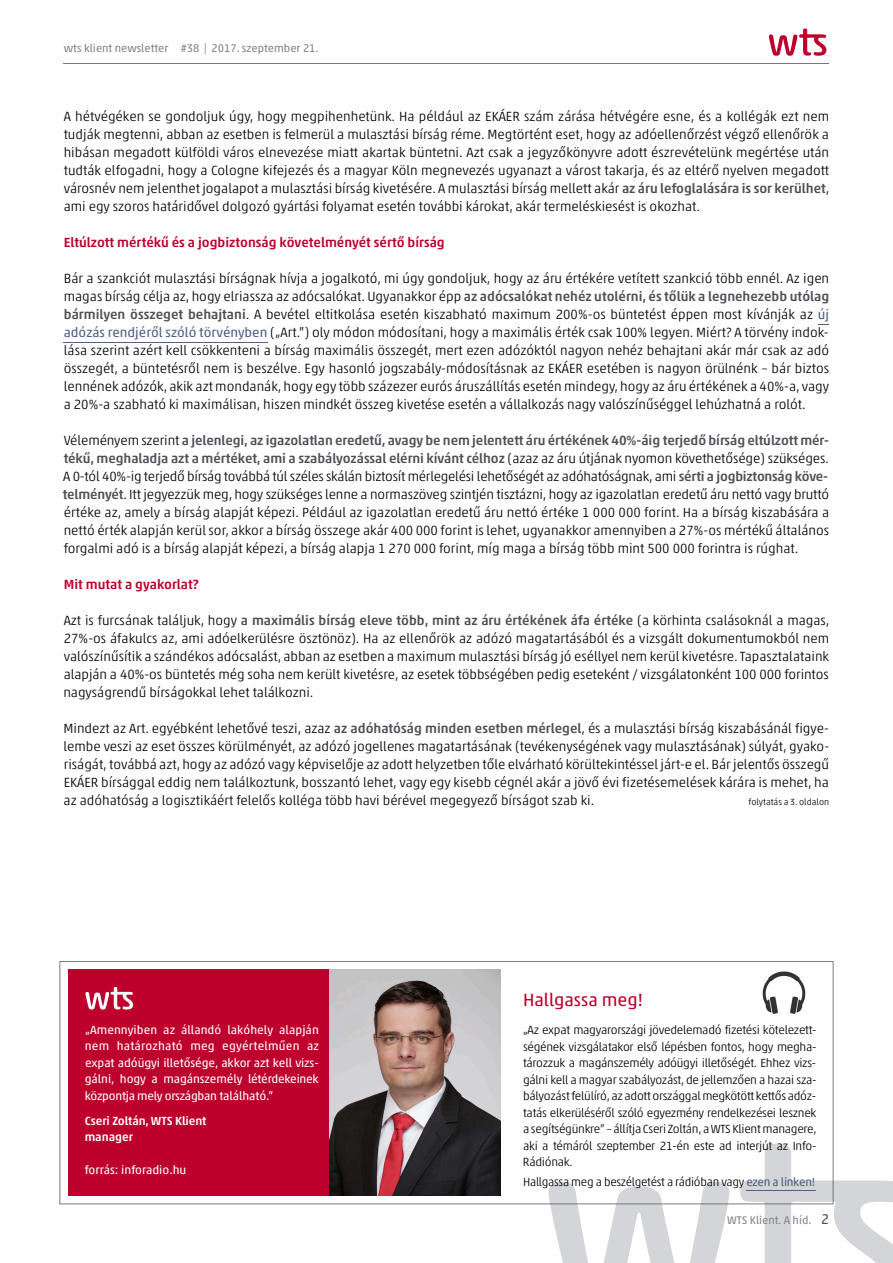
<style>
.page{position:relative;width:893px;height:1263px;background:#fff}
.page>*{position:absolute;margin:0;border:0;box-sizing:border-box;transform-origin:0 0}
.t1{font:18px "Akko Pro";color:#be002d}
.t2{font:300 13.5px/18px "Akko Pro";color:#000;text-align:justify}
.t3{font:500 13.5px "Akko Pro";color:#be002d}
.t4{font:300 12px/16.5px "Akko Pro";letter-spacing:-.02em;color:#000;text-align:justify}
.t5{font:12px/16.5px "Akko Pro";letter-spacing:-.02em;color:#fff;text-align:justify}
.t6{font:500 12px/16.5px "Akko Pro";letter-spacing:-.005em;color:#fff}
.t7{font:12px "Akko Pro";color:#fff}
.t8{font:11.25px "Akko Pro";color:#838589}
.t9{font:300 9px "Akko Pro";color:#000}
.s1{font-weight:500;color:#4e5157}
.s2{font-weight:400;color:#516184}
.s3{font-size:14.25px;color:#4e5157}
</style>
<div class="page">
<svg style="left:549px;top:1204px;width:180px;height:59px"></svg>
<svg style="left:740px;top:1143px;width:153px;height:120px"></svg>
<hr style="left:64px;top:64px;width:765px;height:1px;background:#d24d6c">
<svg style="left:769px;top:29px;width:57px;height:27px"></svg>
<svg style="left:60px;top:961px;width:773px;height:243px"></svg>
<div style="left:68px;top:969px;width:262px;height:227px;background:#be002d"></div>
<svg style="left:85px;top:987px;width:48px;height:22px"></svg>
<img style="left:757px;top:969px;width:54px;height:45px">
<hr style="left:747px;top:1190px;width:69px;height:1px;background:#516184">
<img style="left:330px;top:969px;width:170px;height:227px">
<hr style="left:64px;top:342px;width:204px;height:1px;background:#516184">
<p class="t8" style="left:64px;top:42px;width:256px">wts klient newsletter #38 | 2017. szeptember 21.</p>
<p class="t2" style="left:64px;top:107px;width:767px">A hétvégéken se gondoljuk úgy, hogy megpihenhetünk. Ha például az EKÁER szám zárása hétvégére esne, és a kollégák ezt nem tudják megtenni, abban az esetben is felmerül a mulasztási bírság réme. Megtörtént eset, hogy az adóellenőrzést végző ellenőrök a hibásan megadott külföldi város elnevezése miatt akartak büntetni. Azt csak a jegyzőkönyvre adott észrevételünk megértése után tudták elfogadni, hogy a Cologne kifejezés és a magyar Köln megnevezés ugyanazt a várost takarja, és az eltérő nyelven megadott városnév nem jelenthet jogalapot a mulasztási bírság kivetésére. A mulasztási bírság mellett akár <span class="s1">az áru lefoglalására is sor kerülhet</span>, ami egy szoros határidővel dolgozó gyártási folyamat esetén további károkat, akár termeléskiesést is okozhat.</p>
<p class="t3" style="left:64px;top:234px;width:382px">Eltúlzott mértékű és a jogbiztonság követelményét sértő bírság</p>
<p class="t2" style="left:64px;top:269px;width:767px">Bár a szankciót mulasztási bírságnak hívja a jogalkotó, mi úgy gondoljuk, hogy az áru értékére vetített szankció több ennél. Az igen magas bírság célja az, hogy elriassza az adócsalókat. Ugyanakkor épp <span class="s1">az adócsalókat nehéz utolérni, és tőlük a legnehezebb utólag bármilyen összeget behajtani</span>. A bevétel eltitkolása esetén kiszabható maximum 200%-os büntetést éppen most kívánják az <span class="s2">új adózás rendjéről szóló törvényben</span> („Art.”) oly módon módosítani, hogy a maximális érték csak 100% legyen. Miért? A törvény indok&shy;lása szerint azért kell csökkenteni a bírság maximális összegét, mert ezen adózóktól nagyon nehéz behajtani akár már csak az adó összegét, a büntetésről nem is beszélve. Egy hasonló jogszabály-módosításnak az EKÁER esetében is nagyon örülnénk – bár biztos lennének adózók, akik azt mondanák, hogy egy több százezer eurós áruszállítás esetén mindegy, hogy az áru értékének a 40%-a, vagy a 20%-a szabható ki maximálisan, hiszen mindkét összeg kivetése esetén a vállalkozás nagy valószínűséggel lehúzhatná a rolót.</p>
<p class="t2" style="left:63px;top:431px;width:768px">Véleményem szerint <span class="s1">a jelenlegi, az igazolatlan eredetű, avagy be nem jelentett áru értékének 40%-áig terjedő bírság eltúlzott mér&shy;tékű, meghaladja azt a mértéket, ami a szabályozással elérni kívánt célhoz</span> (azaz az áru útjának nyomon követhetősége) szükséges.<br>A 0-tól 40%-ig terjedő bírság továbbá túl széles skálán biztosít mérlegelési lehetőségét az adóhatóságnak, ami <span class="s1">sérti a jogbiztonság köve&shy;telményét</span>. Itt jegyezzük meg, hogy szükséges lenne a normaszöveg szintjén tisztázni, hogy az igazolatlan eredetű áru nettó vagy bruttó értéke az, amely a bírság alapját képezi. Például az igazolatlan eredetű áru nettó értéke 1 000 000 forint. Ha a bírság kiszabására a nettó érték alapján kerül sor, akkor a bírság összege akár 400 000 forint is lehet, ugyanakkor amennyiben a 27%-os mértékű általános forgalmi adó is a bírság alapját képezi, a bírság alapja 1 270 000 forint, míg maga a bírság több mint 500 000 forintra is rúghat.</p>
<p class="t3" style="left:64px;top:576px;width:136px">Mit mutat a gyakorlat?</p>
<p class="t2" style="left:63px;top:611px;width:768px">Azt is furcsának találjuk, hogy <span class="s1">a maximális bírság eleve több, mint az áru értékének áfa értéke</span> (a körhinta csalásoknál a magas, 27%-os áfakulcs az, ami adóelkerülésre ösztönöz). Ha az ellenőrök az adózó magatartásából és a vizsgált dokumentumokból nem valószínűsítik a szándékos adócsalást, abban az esetben a maximum mulasztási bírság jó eséllyel nem kerül kivetésre. Tapasztalataink alapján a 40%-os büntetés még soha nem került kivetésre, az esetek többségében pedig eseteként / vizsgálatonként 100 000 forintos nagyságrendű bírságokkal lehet találkozni.</p>
<p class="t2" style="left:63px;top:719px;width:767px">Mindezt az Art. egyébként lehetővé teszi, azaz <span class="s1">az adóhatóság minden esetben mérlegel</span>, és a mulasztási bírság kiszabásánál figye&shy;lembe veszi az eset összes körülményét, az adózó jogellenes magatartásának (tevékenységének vagy mulasztásának) súlyát, gyako&shy;riságát, továbbá azt, hogy az adózó vagy képviselője az adott helyzetben tőle elvárható körültekintéssel járt-e el. Bár jelentős összegű EKÁER bírsággal eddig nem találkoztunk, bosszantó lehet, vagy egy kisebb cégnél akár a jövő évi fizetésemelések kárára is mehet, ha az adóhatóság a logisztikáért felelős kolléga több havi bérével megegyező bírságot szab ki.</p>
<p class="t9" style="left:749px;top:796px;width:82px">folytatás a 3. oldalon</p>
<p class="t5" style="left:85px;top:1021px;width:236px">„Amennyiben az állandó lakóhely alapján nem határozható meg egyértelműen az expat adóügyi illetősége, akkor azt kell vizs&shy;gálni, hogy a magánszemély létérdekeinek központja mely országban található.”</p>
<p class="t6" style="left:85px;top:1112px;width:123px">Cseri Zoltán, WTS Klient manager</p>
<p class="t7" style="left:85px;top:1162px;width:103px">forrás: inforadio.hu</p>
<h1 class="t1" style="left:523px;top:988px;width:121px">Hallgassa meg!</h1>
<p class="t4" style="left:523px;top:1022px;width:295px">„Az expat magyarországi jövedelemadó fizetési kötelezett&shy;ségének vizsgálatakor első lépésben fontos, hogy megha&shy;tározzuk a magánszemély adóügyi illetőségét. Ehhez vizs&shy;gálni kell a magyar szabályozást, de jellemzően a hazai sza&shy;bályozást felülíró, az adott országgal megkötött kettős adóz&shy;tatás elkerüléséről szóló egyezmény rendelkezései lesznek a segítségünkre” – állítja Cseri Zoltán, a WTS Klient managere, aki a témáról szeptember 21-én este ad interjút az Info-Rádiónak.</p>
<p class="t4" style="left:523px;top:1173px;width:293px">Hallgassa meg a beszélgetést a rádióban vagy <span class="s2">ezen a linken!</span></p>
<p class="t8" style="left:727px;top:1213px;width:104px">WTS Klient. A híd. <span class="s3">2</span></p>
</div>
